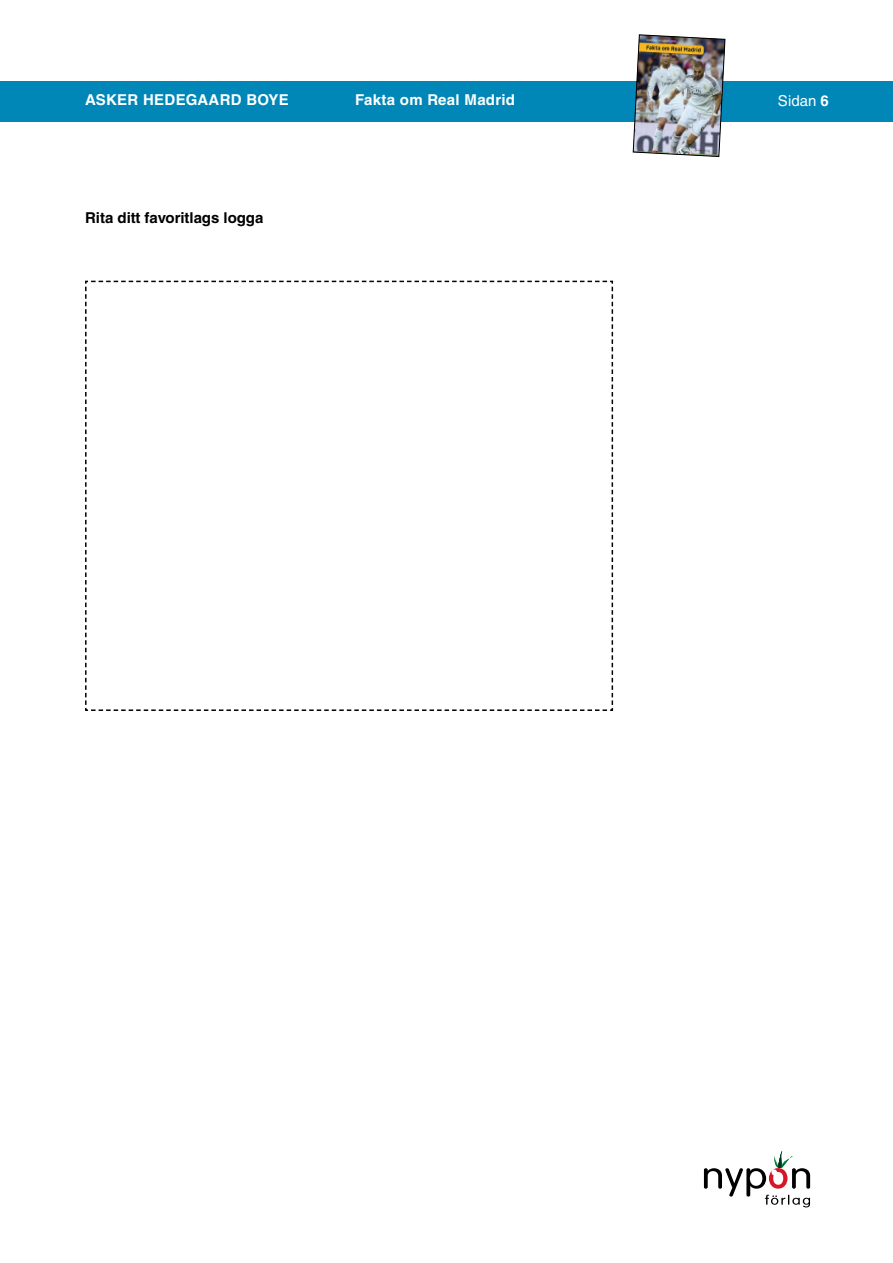
<style>
.page{position:relative;width:893px;height:1263px;background:#fff}
.page>*{position:absolute;margin:0;border:0;box-sizing:border-box;transform-origin:0 0}
.t1{font:700 15px "Helvetica LT Std";letter-spacing:.02em;color:#fff}
.t2{font:700 15px "Helvetica LT Std";color:#000}
.t3{font:15px "Helvetica LT Std";color:#fff}
.s1{font-weight:700}
</style>
<div class="page">
<div style="left:0;top:81px;width:893px;height:40px;background:#0087b8"></div>
<svg style="left:704px;top:1151px;width:106px;height:56px"></svg>
<img style="left:633px;top:34px;width:92px;height:123px">
<svg style="left:85px;top:280px;width:529px;height:431px"></svg>
<p class="t1" style="left:85px;top:90px;width:205px">ASKER HEDEGAARD BOYE</p>
<p class="t1" style="left:355px;top:90px;width:161px">Fakta om Real Madrid</p>
<p class="t3" style="left:778px;top:92px;width:52px">Sidan <span class="s1">6</span></p>
<p class="t2" style="left:85px;top:209px;width:180px">Rita ditt favoritlags logga</p>
</div>
